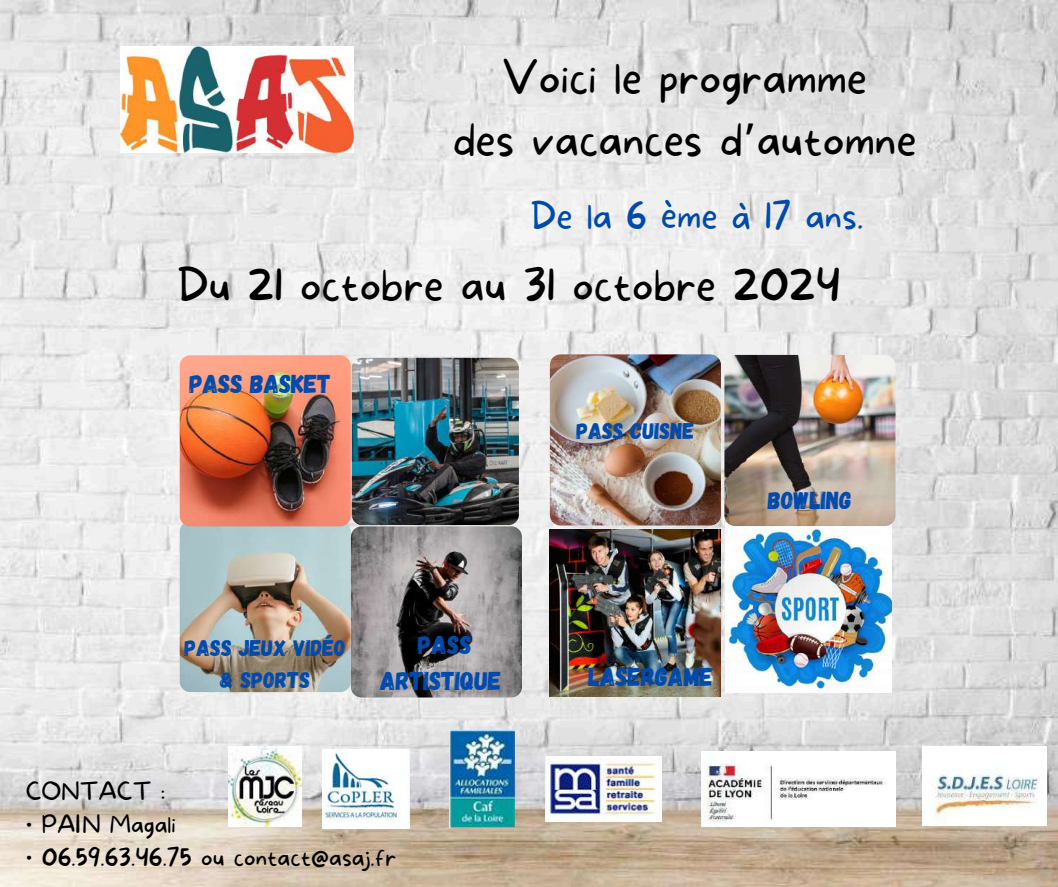
<style>
.page{position:relative;width:1058px;height:887px;background:#fff}
.page>*{position:absolute;margin:0;border:0;box-sizing:border-box;transform-origin:0 0}
.t1{font:100 44.55px/61.8px "More Sugar";color:#000;text-align:center}
.t2{font:100 43.65px "More Sugar";color:#000}
.t3{font:100 35.7px "More Sugar";color:#004aad}
.t4{font:25.8px/36px "Gagalin";color:#004aad;text-align:center}
.t5{font:24.45px "Gagalin";color:#004aad}
.t6{font:100 23.7px "More Sugar";color:#000}
.t7{font:100 23.55px/33px "More Sugar";color:#000}
.t8{font:22.65px/31.5px "Gagalin";color:#004aad;text-align:center}
.s1{font-family:"Noto Sans Gurmukhi";font-weight:400}
.s2{font-family:"Noto Sans";font-weight:700}
</style>
<div class="page">
<img style="left:0;top:0;width:1058px;height:886px">
<img style="left:120px;top:46px;width:233px;height:106px">
<img style="left:180px;top:521px;width:171px;height:171px;border-radius:11px">
<img style="left:351px;top:526px;width:171px;height:171px;border-radius:11px">
<img style="left:180px;top:355px;width:171px;height:171px;border-radius:11px">
<img style="left:352px;top:358px;width:167px;height:167px;border-radius:10px">
<img style="left:725px;top:523px;width:166px;height:169px">
<img style="left:550px;top:529px;width:171px;height:167px">
<img style="left:724px;top:355px;width:171px;height:171px;border-radius:11px">
<img style="left:550px;top:354px;width:171px;height:171px;border-radius:11px">
<img style="left:323px;top:749px;width:86px;height:79px">
<img style="left:449px;top:731px;width:66px;height:96px">
<img style="left:545px;top:756px;width:116px;height:65px">
<img style="left:701px;top:751px;width:194px;height:75px">
<img style="left:922px;top:746px;width:124px;height:79px">
<img style="left:229px;top:746px;width:73px;height:80px">
<p class="t1" style="left:453px;top:49px;width:465px">Voici le programme<br>des vacances d<span class="s1">’</span>automne</p>
<p class="t3" style="left:530px;top:195px;width:334px">De la 6 ème à 17 ans.</p>
<p class="t2" style="left:177px;top:260px;width:665px">Du 21 octobre au 31 octobre 2024</p>
<p class="t4" style="left:189px;top:364px;width:143px">PASS BASKET</p>
<p class="t8" style="left:185px;top:631px;width:163px">PASS JEUX VIDÉO &amp; SPORTS</p>
<p class="t4" style="left:380px;top:625px;width:123px">PASS<br>ARTISTIQUE</p>
<p class="t7" style="left:26px;top:776px;width:152px">CONTACT : <span class="s2">·</span> PAIN Magali</p>
<p class="t6" style="left:26px;top:843px;width:372px"><span class="s2">·</span> 06.59.63.46.75 ou contact@asaj.fr</p>
<p class="t8" style="left:576px;top:414px;width:119px">PASS CUISNE</p>
<p class="t5" style="left:768px;top:484px;width:85px">BOWLING</p>
<p class="t4" style="left:588px;top:657px;width:126px">LASERGAME</p>
</div>
